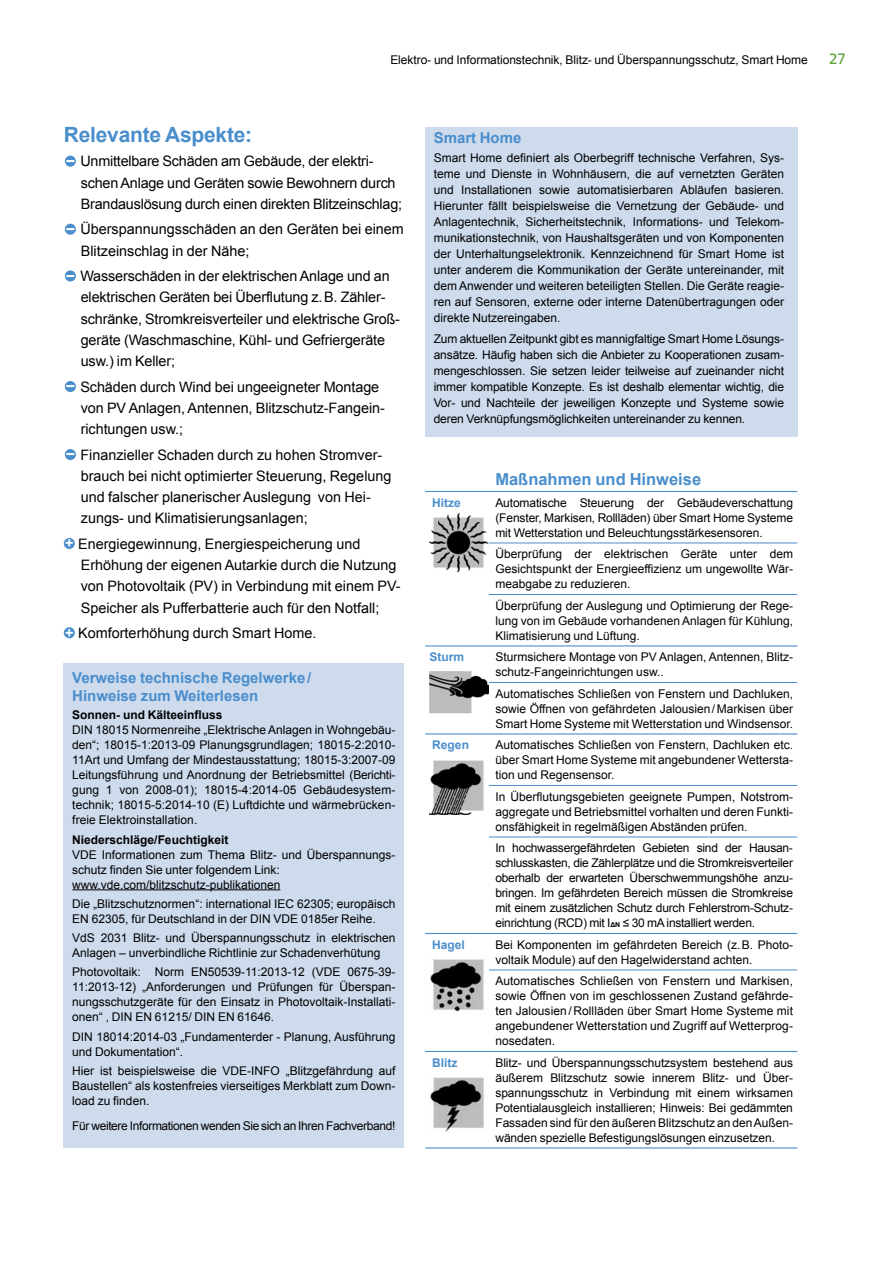
<style>
.page{position:relative;width:893px;height:1263px;background:#fff}
.page>*{position:absolute;margin:0;border:0;box-sizing:border-box;transform-origin:0 0}
.t1{font:700 21px "Arial";letter-spacing:-.01em;color:#4a8ecc}
.t2{font:700 16.5px "Arial";color:#4a8ecc}
.t3{font:700 15px/18px "Arial";color:#4a8ecc}
.t4{font:15px "Frutiger CE";color:#5ca038}
.t5{font:14.4px/21.3px "Arial";color:#000}
.t6{font:12px/15px "Arial";color:#000;text-align:justify}
.t7{font:12px "Arial";letter-spacing:-.03em;color:#000}
.t8{font:700 12px "Arial";color:#000}
.t9{font:700 12px "Arial";color:#4a8ecc}
.s1{font-weight:700;color:#fff}
.s2{font-weight:700;font-size:6.9px}
</style>
<div class="page">
<div style="left:425px;top:128px;width:372px;height:309px;background:#cedbed"></div>
<div style="left:64px;top:663px;width:340px;height:485px;background:#cedbed"></div>
<hr style="left:72px;top:889px;width:208px;height:1px;background:#000">
<div style="left:65px;top:156px;width:11px;height:11px;background:#4a8ecc;border-radius:50%"></div>
<div style="left:65px;top:224px;width:11px;height:11px;background:#4a8ecc;border-radius:50%"></div>
<div style="left:65px;top:270px;width:11px;height:11px;background:#4a8ecc;border-radius:50%"></div>
<div style="left:65px;top:381px;width:11px;height:11px;background:#4a8ecc;border-radius:50%"></div>
<div style="left:65px;top:449px;width:11px;height:11px;background:#4a8ecc;border-radius:50%"></div>
<div style="left:64px;top:538px;width:11px;height:11px;background:#4a8ecc;border-radius:50%"></div>
<div style="left:64px;top:627px;width:11px;height:11px;background:#4a8ecc;border-radius:50%"></div>
<hr style="left:489px;top:594px;width:308px;height:1px;background:#4a8ecc">
<hr style="left:489px;top:836px;width:308px;height:1px;background:#4a8ecc">
<hr style="left:425px;top:491px;width:64px;height:1px;background:#4a8ecc">
<hr style="left:489px;top:491px;width:308px;height:1px;background:#4a8ecc">
<hr style="left:489px;top:543px;width:308px;height:1px;background:#4a8ecc">
<hr style="left:425px;top:645px;width:64px;height:1px;background:#4a8ecc">
<hr style="left:489px;top:645px;width:308px;height:1px;background:#4a8ecc">
<hr style="left:489px;top:682px;width:308px;height:1px;background:#4a8ecc">
<hr style="left:425px;top:733px;width:64px;height:1px;background:#4a8ecc">
<hr style="left:489px;top:733px;width:308px;height:1px;background:#4a8ecc">
<hr style="left:489px;top:785px;width:308px;height:1px;background:#4a8ecc">
<hr style="left:425px;top:933px;width:64px;height:1px;background:#4a8ecc">
<hr style="left:489px;top:933px;width:308px;height:1px;background:#4a8ecc">
<hr style="left:489px;top:969px;width:308px;height:1px;background:#4a8ecc">
<hr style="left:425px;top:1051px;width:64px;height:1px;background:#4a8ecc">
<hr style="left:489px;top:1051px;width:308px;height:1px;background:#4a8ecc">
<hr style="left:425px;top:1147px;width:64px;height:1px;background:#4a8ecc">
<hr style="left:489px;top:1147px;width:308px;height:1px;background:#4a8ecc">
<img style="left:429px;top:513px;width:59px;height:59px">
<img style="left:429px;top:671px;width:59px;height:43px">
<img style="left:429px;top:760px;width:55px;height:54px">
<img style="left:430px;top:959px;width:54px;height:53px">
<img style="left:430px;top:1077px;width:54px;height:55px">
<p class="t6" style="left:390px;top:52px;width:419px">Elektro- und Informationstechnik, Blitz- und Überspannungsschutz, Smart Home</p>
<p class="t4" style="left:829px;top:50px;width:18px">27</p>
<h1 class="t1" style="left:64px;top:121px;width:190px">Relevante Aspekte:</h1>
<p class="t5" style="left:81px;top:151px;width:323px;text-indent:-14px"><span class="s1">–</span> Unmittelbare Schäden am Gebäude, der elektri&shy;schen Anlage und Geräten sowie Bewohnern durch<br>Brandauslösung durch einen direkten Blitzeinschlag;</p>
<p class="t5" style="left:81px;top:219px;width:325px;text-indent:-14px"><span class="s1">–</span> Überspannungsschäden an den Geräten bei einem<br>Blitzeinschlag in der Nähe;</p>
<p class="t5" style="left:81px;top:265px;width:321px;text-indent:-14px"><span class="s1">–</span> Wasserschäden in der elektrischen Anlage und an elektrischen Geräten bei Überflutung z.B. Zähler&shy;schränke, Stromkreisverteiler und elektrische Groß&shy;geräte (Waschmaschine, Kühl- und Gefriergeräte usw.) im Keller;</p>
<p class="t5" style="left:81px;top:376px;width:306px;text-indent:-14px"><span class="s1">–</span> Schäden durch Wind bei ungeeigneter Montage von PV Anlagen, Antennen, Blitzschutz-Fangein&shy;richtungen usw.;</p>
<p class="t5" style="left:81px;top:444px;width:312px;text-indent:-14px"><span class="s1">–</span> Finanzieller Schaden durch zu hohen Stromver&shy;brauch bei nicht optimierter Steuerung, Regelung und falscher planerischer Auslegung von Hei&shy;zungs- und Klimatisierungsanlagen;</p>
<p class="t5" style="left:81px;top:533px;width:321px;text-indent:-16px"><span class="s1">+</span> Energiegewinnung, Energiespeicherung und Erhöhung der eigenen Autarkie durch die Nutzung von Photovoltaik (PV) in Verbindung mit einem PV-Speicher als Pufferbatterie auch für den Notfall;</p>
<p class="t5" style="left:65px;top:623px;width:253px"><span class="s1">+</span> Komforterhöhung durch Smart Home.</p>
<p class="t3" style="left:72px;top:669px;width:241px">Verweise technische Regelwerke/<br>Hinweise zum Weiterlesen</p>
<p class="t8" style="left:72px;top:707px;width:152px">Sonnen- und Kälteeinfluss</p>
<p class="t6" style="left:72px;top:723px;width:325px">DIN 18015 Normenreihe „Elektrische Anlagen in Wohngebäu&shy;den“; 18015-1:2013-09 Planungsgrundlagen; 18015-2:2010- 11Art und Umfang der Mindestausstattung; 18015-3:2007-09<br>Leitungsführung und Anordnung der Betriebsmittel (Berichti&shy;gung 1 von 2008-01); 18015-4:2014-05 Gebäudesystem&shy;technik; 18015-5:2014-10 (E) Luftdichte und wärmebrücken&shy;freie Elektroinstallation.</p>
<p class="t8" style="left:72px;top:831px;width:158px">Niederschläge/Feuchtigkeit</p>
<p class="t6" style="left:72px;top:847px;width:325px;text-align:left">VDE Informationen zum Thema Blitz- und Überspannungs&shy;schutz finden Sie unter folgendem Link: www.vde.com/blitzschutz-publikationen</p>
<p class="t6" style="left:72px;top:896px;width:325px">Die „Blitzschutznormen“: international IEC 62305; europäisch<br>EN 62305, für Deutschland in der DIN VDE 0185er Reihe.</p>
<p class="t6" style="left:72px;top:930px;width:325px">VdS 2031 Blitz- und Überspannungsschutz in elektrischen<br>Anlagen – unverbindliche Richtlinie zur Schadenverhütung</p>
<p class="t6" style="left:72px;top:965px;width:325px">Photovoltaik: Norm EN50539-11:2013-12 (VDE 0675-39- 11:2013-12) „Anforderungen und Prüfungen für Überspan&shy;nungsschutzgeräte für den Einsatz in Photovoltaik-Installati&shy;onen“ , DIN EN 61215/ DIN EN 61646.</p>
<p class="t6" style="left:72px;top:1029px;width:325px">DIN 18014:2014-03 „Fundamenterder - Planung, Ausführung und Dokumentation“.</p>
<p class="t6" style="left:72px;top:1063px;width:325px">Hier ist beispielsweise die VDE-INFO „Blitzgefährdung auf Baustellen“ als kostenfreies vierseitiges Merkblatt zum Down&shy;load zu finden.</p>
<p class="t7" style="left:72px;top:1117px;width:325px">Für weitere Informationen wenden Sie sich an Ihren Fachverband!</p>
<p class="t3" style="left:434px;top:129px;width:89px">Smart Home</p>
<p class="t6" style="left:434px;top:150px;width:352px;line-height:16px">Smart Home definiert als Oberbegriff technische Verfahren, Sys&shy;teme und Dienste in Wohnhäusern, die auf vernetzten Geräten und Installationen sowie automatisierbaren Abläufen basieren.<br>Hierunter fällt beispielsweise die Vernetzung der Gebäude- und Anlagentechnik, Sicherheitstechnik, Informations- und Telekom&shy;munikationstechnik, von Haushaltsgeräten und von Komponenten der Unterhaltungselektronik. Kennzeichnend für Smart Home ist unter anderem die Kommunikation der Geräte untereinander, mit dem Anwender und weiteren beteiligten Stellen. Die Geräte reagie&shy;ren auf Sensoren, externe oder interne Datenübertragungen oder direkte Nutzereingaben.</p>
<p class="t6" style="left:434px;top:331px;width:352px;line-height:16px">Zum aktuellen Zeitpunkt gibt es mannigfaltige Smart Home Lösungs&shy;ansätze. Häufig haben sich die Anbieter zu Kooperationen zusam&shy;mengeschlossen. Sie setzen leider teilweise auf zueinander nicht immer kompatible Konzepte. Es ist deshalb elementar wichtig, die Vor- und Nachteile der jeweiligen Konzepte und Systeme sowie deren Verknüpfungsmöglichkeiten untereinander zu kennen.</p>
<h2 class="t2" style="left:495px;top:468px;width:207px">Maßnahmen und Hinweise</h2>
<p class="t9" style="left:432px;top:494px;width:30px">Hitze</p>
<p class="t6" style="left:495px;top:495px;width:299px">Automatische Steuerung der Gebäudeverschattung (Fenster, Markisen, Rollläden) über Smart Home Systeme mit Wetterstation und Beleuchtungsstärkesensoren.</p>
<p class="t6" style="left:495px;top:546px;width:299px">Überprüfung der elektrischen Geräte unter dem Gesichtspunkt der Energieeffizienz um ungewollte Wär&shy;meabgabe zu reduzieren.</p>
<p class="t6" style="left:495px;top:598px;width:299px">Überprüfung der Auslegung und Optimierung der Rege&shy;lung von im Gebäude vorhandenen Anlagen für Kühlung, Klimatisierung und Lüftung.</p>
<p class="t9" style="left:429px;top:649px;width:36px">Sturm</p>
<p class="t6" style="left:495px;top:649px;width:299px">Sturmsichere Montage von PV Anlagen, Antennen, Blitz&shy;schutz-Fangeinrichtungen usw..</p>
<p class="t6" style="left:495px;top:686px;width:299px">Automatisches Schließen von Fenstern und Dachluken, sowie Öffnen von gefährdeten Jalousien/Markisen über Smart Home Systeme mit Wetterstation und Windsensor.</p>
<p class="t9" style="left:432px;top:737px;width:38px">Regen</p>
<p class="t6" style="left:495px;top:737px;width:299px">Automatisches Schließen von Fenstern, Dachluken etc. über Smart Home Systeme mit angebundener Wettersta&shy;tion und Regensensor.</p>
<p class="t6" style="left:495px;top:789px;width:299px">In Überflutungsgebieten geeignete Pumpen, Notstrom&shy;aggregate und Betriebsmittel vorhalten und deren Funkti&shy;onsfähigkeit in regelmäßigen Abständen prüfen.</p>
<p class="t6" style="left:495px;top:840px;width:299px">In hochwassergefährdeten Gebieten sind der Hausan&shy;schlusskasten, die Zählerplätze und die Stromkreisverteiler oberhalb der erwarteten Überschwemmungshöhe anzu&shy;bringen. Im gefährdeten Bereich müssen die Stromkreise mit einem zusätzlichen Schutz durch Fehlerstrom-Schutz&shy;einrichtung (RCD) mit I<span class="s2">ΔN</span> ≤ 30 mA installiert werden.</p>
<p class="t9" style="left:432px;top:936px;width:34px">Hagel</p>
<p class="t6" style="left:495px;top:937px;width:299px">Bei Komponenten im gefährdeten Bereich (z.B. Photo&shy;voltaik Module) auf den Hagelwiderstand achten.</p>
<p class="t6" style="left:495px;top:973px;width:299px">Automatisches Schließen von Fenstern und Markisen, sowie Öffnen von im geschlossenen Zustand gefährde&shy;ten Jalousien/Rollläden über Smart Home Systeme mit angebundener Wetterstation und Zugriff auf Wetterprog&shy;nosedaten.</p>
<p class="t9" style="left:432px;top:1054px;width:27px">Blitz</p>
<p class="t6" style="left:495px;top:1055px;width:299px">Blitz- und Überspannungsschutzsystem bestehend aus äußerem Blitzschutz sowie innerem Blitz- und Über&shy;spannungsschutz in Verbindung mit einem wirksamen Potentialausgleich installieren; Hinweis: Bei gedämmten Fassaden sind für den äußeren Blitzschutz an den Außen&shy;wänden spezielle Befestigungslösungen einzusetzen.</p>
</div>
